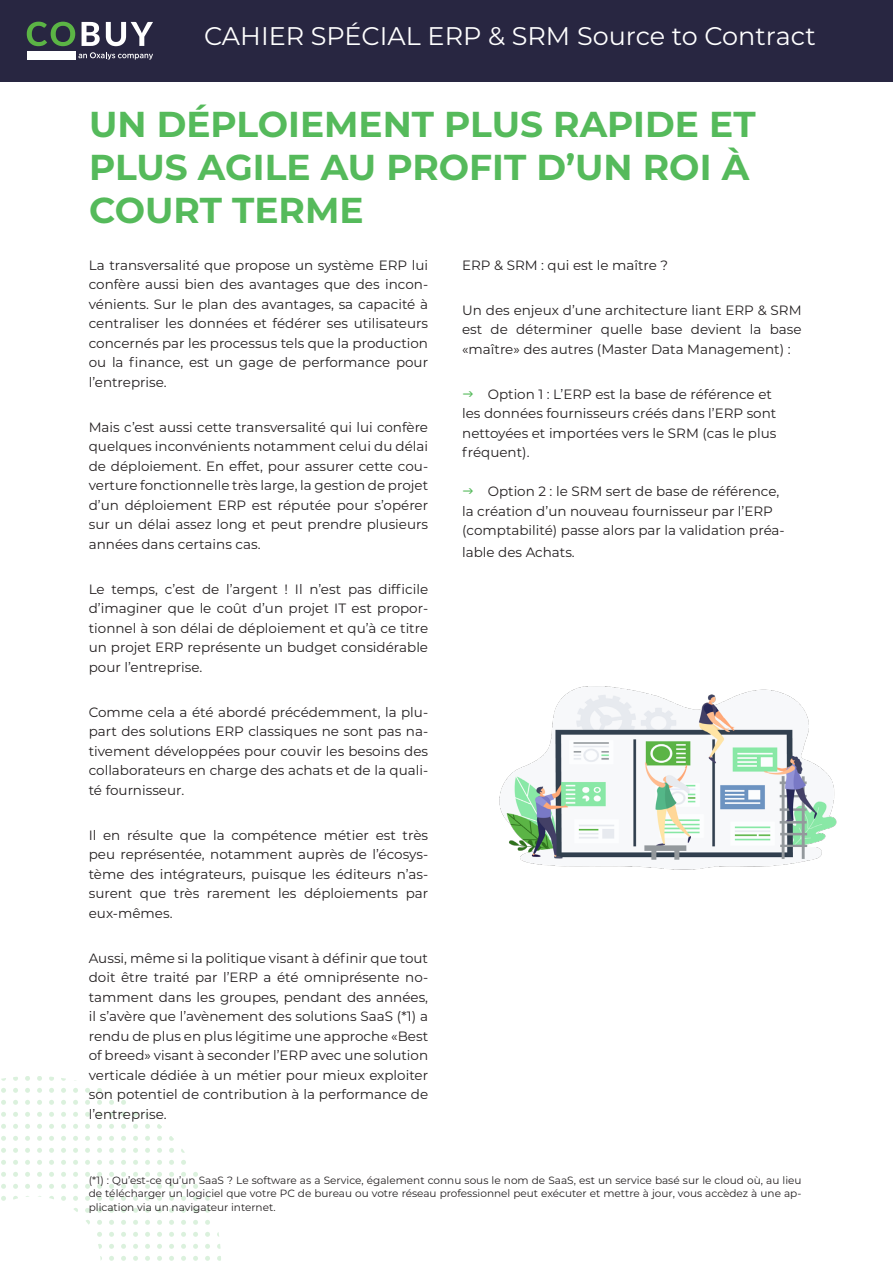
<style>
.page{position:relative;width:893px;height:1263px;background:#fff}
.page>*{position:absolute;margin:0;border:0;box-sizing:border-box;transform-origin:0 0}
.Titre{font:700 36px/43.2px "Montserrat";color:#55ba5b}
.Texte_labeur{font:25.5px "Montserrat";color:#fff}
.Texte_labeur-2{font:13.5px/19.5px "Montserrat";color:#231f20;text-align:justify}
.Texte_labeur-3{font:10.5px/13.5px "Montserrat";color:#231f20;text-align:justify}
</style>
<div class="page">
<svg style="left:1px;top:1076px;width:220px;height:185px"></svg>
<div style="left:0;top:0;width:893px;height:81px;background:#282641"></div>
<svg style="left:27px;top:22px;width:48px;height:24px"></svg>
<svg style="left:82px;top:22px;width:18px;height:24px"></svg>
<svg style="left:106px;top:22px;width:47px;height:24px"></svg>
<div style="left:27px;top:51px;width:48px;height:9px;background:#fff"></div>
<svg style="left:78px;top:52px;width:75px;height:8px"></svg>
<img style="left:499px;top:686px;width:338px;height:184px">
<p class="Texte_labeur" style="left:204px;top:18px;width:613px">CAHIER SPÉCIAL ERP &amp; SRM Source to Contract</p>
<p class="Titre" style="left:89px;top:101px;width:668px">UN DÉPLOIEMENT PLUS RAPIDE ET<br>PLUS AGILE AU PROFIT D’UN ROI À<br>COURT TERME</p>
<p class="Texte_labeur-2" style="left:89px;top:255px;width:341px">La transversalité que propose un système ERP lui confère aussi bien des avantages que des incon&shy;vénients. Sur le plan des avantages, sa capacité à centraliser les données et fédérer ses utilisateurs concernés par les processus tels que la production ou la finance, est un gage de performance pour l’entreprise.</p>
<p class="Texte_labeur-2" style="left:89px;top:417px;width:341px">Mais c’est aussi cette transversalité qui lui confère quelques inconvénients notamment celui du délai de déploiement. En effet, pour assurer cette cou&shy;verture fonctionnelle très large, la gestion de projet d’un déploiement ERP est réputée pour s’opérer sur un délai assez long et peut prendre plusieurs années dans certains cas.</p>
<p class="Texte_labeur-2" style="left:89px;top:579px;width:341px">Le temps, c’est de l’argent ! Il n’est pas difficile d’imaginer que le coût d’un projet IT est propor&shy;tionnel à son délai de déploiement et qu’à ce titre un projet ERP représente un budget considérable pour l’entreprise.</p>
<p class="Texte_labeur-2" style="left:89px;top:702px;width:341px">Comme cela a été abordé précédemment, la plu&shy;part des solutions ERP classiques ne sont pas na&shy;tivement développées pour couvir les besoins des collaborateurs en charge des achats et de la quali&shy;té fournisseur.</p>
<p class="Texte_labeur-2" style="left:89px;top:825px;width:341px">Il en résulte que la compétence métier est très peu représentée, notamment auprès de l’écosys&shy;tème des intégrateurs, puisque les éditeurs n’as&shy;surent que très rarement les déploiements par eux-mêmes.</p>
<p class="Texte_labeur-2" style="left:89px;top:948px;width:341px">Aussi, même si la politique visant à définir que tout doit être traité par l’ERP a été omniprésente no&shy;tamment dans les groupes, pendant des années, il s’avère que l’avènement des solutions SaaS (*1) a rendu de plus en plus légitime une approche «Best of breed» visant à seconder l’ERP avec une solution verticale dédiée à un métier pour mieux exploiter son potentiel de contribution à la performance de l’entreprise.</p>
<p class="Texte_labeur-2" style="left:462px;top:255px;width:207px">ERP &amp; SRM : qui est le maître ?</p>
<p class="Texte_labeur-2" style="left:462px;top:300px;width:341px">Un des enjeux d’une architecture liant ERP &amp; SRM est de déterminer quelle base devient la base «maître» des autres (Master Data Management) :</p>
<p class="Texte_labeur-2" style="left:462px;top:384px;width:316px;text-align:left;text-indent:26px">Option 1 : L’ERP est la base de référence et les données fournisseurs créés dans l’ERP sont nettoyées et importées vers le SRM (cas le plus fréquent).</p>
<p class="Texte_labeur-2" style="left:462px;top:481px;width:324px;text-align:left;text-indent:26px">Option 2 : le SRM sert de base de référence, la création d’un nouveau fournisseur par l’ERP (comptabilité) passe alors par la validation préa-</p>
<p class="Texte_labeur-2" style="left:462px;top:542px;width:114px">lable des Achats.</p>
<p class="Texte_labeur-3" style="left:89px;top:1173px;width:714px">(*1) : Qu’est-ce qu’un SaaS ? Le software as a Service, également connu sous le nom de SaaS, est un service basé sur le cloud où, au lieu de télécharger un logiciel que votre PC de bureau ou votre réseau professionnel peut exécuter et mettre à jour, vous accèdez à une ap&shy;plication via un navigateur internet.</p>
</div>
